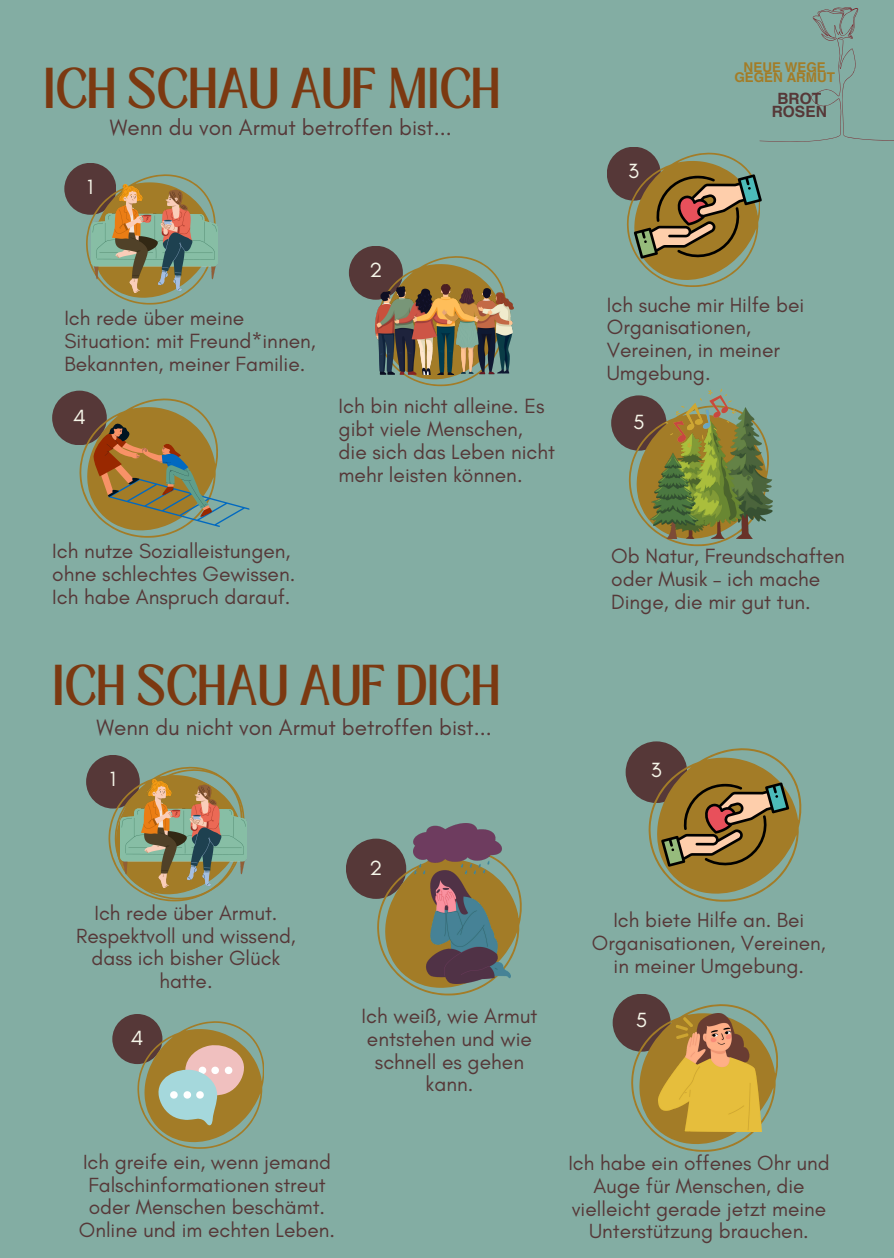
<style>
.page{position:relative;width:894px;height:1258px;background:#fff}
.page>*{position:absolute;margin:0;border:0;box-sizing:border-box;transform-origin:0 0}
.t1{font:44.1px "Loubag";color:#7b3911}
.t2{font:22.5px "Glacial Indifference";color:#563838}
.t3{font:21px/22.8px "Glacial Indifference";color:#563838}
.t4{font:21px "Glacial Indifference";color:#f6f6e9}
.t5{font:700 15.6px/12.9px "Helvetica World";color:#563838;text-align:center}
.t6{font:700 13.5px/10.2px "Helvetica World";color:#a37c27;text-align:center}
</style>
<div class="page">
<div style="left:0;top:0;width:893px;height:1258px;background:#83ada3"></div>
<div style="left:64px;top:163px;width:52px;height:52px;background:#563838;border-radius:50%"></div>
<div style="left:349px;top:246px;width:54px;height:54px;background:#563838;border-radius:50%"></div>
<div style="left:606px;top:147px;width:54px;height:54px;background:#563838;border-radius:50%"></div>
<div style="left:52px;top:391px;width:55px;height:54px;background:#563838;border-radius:50%"></div>
<div style="left:611px;top:395px;width:55px;height:56px;background:#563838;border-radius:50%"></div>
<svg style="left:86px;top:174px;width:111px;height:131px"></svg>
<img style="left:92px;top:185px;width:125px;height:107px">
<svg style="left:393px;top:256px;width:109px;height:130px"></svg>
<svg style="left:759px;top:7px;width:134px;height:135px"></svg>
<div style="left:86px;top:755px;width:54px;height:53px;background:#563838;border-radius:50%"></div>
<div style="left:346px;top:838px;width:60px;height:61px;background:#563838;border-radius:50%"></div>
<div style="left:625px;top:741px;width:62px;height:62px;background:#563838;border-radius:50%"></div>
<div style="left:112px;top:1014px;width:50px;height:50px;background:#563838;border-radius:50%"></div>
<div style="left:612px;top:994px;width:58px;height:57px;background:#563838;border-radius:50%"></div>
<svg style="left:377px;top:850px;width:144px;height:145px"></svg>
<svg style="left:631px;top:1004px;width:146px;height:148px"></svg>
<img style="left:414px;top:824px;width:96px;height:159px">
<svg style="left:626px;top:153px;width:135px;height:134px"></svg>
<img style="left:376px;top:285px;width:137px;height:90px">
<svg style="left:79px;top:398px;width:171px;height:140px"></svg>
<img style="left:768px;top:449px;width:3px;height:65px">
<svg style="left:628px;top:388px;width:140px;height:158px"></svg>
<svg style="left:648px;top:748px;width:153px;height:153px"></svg>
<svg style="left:108px;top:767px;width:117px;height:134px"></svg>
<img style="left:120px;top:779px;width:126px;height:108px">
<svg style="left:137px;top:1021px;width:126px;height:128px"></svg>
<img style="left:658px;top:1014px;width:103px;height:117px">
<p class="t1" style="left:43px;top:53px;width:458px">ICH SCHAU AUF MICH</p>
<h1 class="t4" style="left:87px;top:174px;width:8px">1</h1>
<p class="t2" style="left:110px;top:114px;width:343px">Wenn du von Armut betroffen bist...</p>
<h2 class="t4" style="left:369px;top:257px;width:14px">2</h2>
<p class="t3" style="left:64px;top:306px;width:253px">Ich rede über meine<br>Situation: mit Freund*innen,<br>Bekannten, meiner Familie.</p>
<p class="t4" style="left:628px;top:158px;width:12px">3</p>
<p class="t6" style="left:734px;top:61px;width:102px">NEUE WEGE<br>GEGEN ARMUT</p>
<p class="t5" style="left:771px;top:90px;width:57px">BROT<br>ROSEN</p>
<p class="t3" style="left:606px;top:293px;width:199px">Ich suche mir Hilfe bei<br>Organisationen,<br>Vereinen, in meiner<br>Umgebung.</p>
<h2 class="t3" style="left:338px;top:394px;width:218px">Ich bin nicht alleine. Es gibt viele Menschen, die sich das Leben nicht mehr leisten können.</h2>
<p class="t4" style="left:73px;top:404px;width:14px">4</p>
<p class="t4" style="left:632px;top:409px;width:13px">5</p>
<p class="t3" style="left:52px;top:539px;width:244px">Ich nutze Sozialleistungen, ohne schlechtes Gewissen.<br>Ich habe Anspruch darauf.</p>
<p class="t3" style="left:611px;top:544px;width:235px">Ob Natur, Freundschaften oder Musik – ich mache<br>Dinge, die mir gut tun.</p>
<h1 class="t1" style="left:53px;top:650px;width:448px">ICH SCHAU AUF DICH</h1>
<p class="t2" style="left:96px;top:713px;width:397px">Wenn du nicht von Armut betroffen bist...</p>
<p class="t4" style="left:110px;top:766px;width:8px">1</p>
<h2 class="t3" style="left:76px;top:901px;width:221px;text-align:center">Ich rede über Armut.<br>Respektvoll und wissend, dass ich bisher Glück hatte.</h2>
<p class="t4" style="left:131px;top:1025px;width:14px">4</p>
<h2 class="t4" style="left:369px;top:855px;width:14px">2</h2>
<h2 class="t3" style="left:361px;top:1004px;width:177px;text-align:center">Ich weiß, wie Armut entstehen und wie schnell es gehen kann.</h2>
<p class="t4" style="left:650px;top:757px;width:12px">3</p>
<p class="t3" style="left:591px;top:909px;width:235px;text-align:center">Ich biete Hilfe an. Bei<br>Organisationen, Vereinen, in meiner Umgebung.</p>
<p class="t4" style="left:635px;top:1007px;width:13px">5</p>
<p class="t3" style="left:79px;top:1150px;width:257px;text-align:center">Ich greife ein, wenn jemand<br>Falschinformationen streut oder Menschen beschämt.<br>Online und im echten Leben.</p>
<p class="t3" style="left:568px;top:1151px;width:263px;text-align:center">Ich habe ein offenes Ohr und<br>Auge für Menschen, die vielleicht gerade jetzt meine<br>Unterstützung brauchen.</p>
</div>
